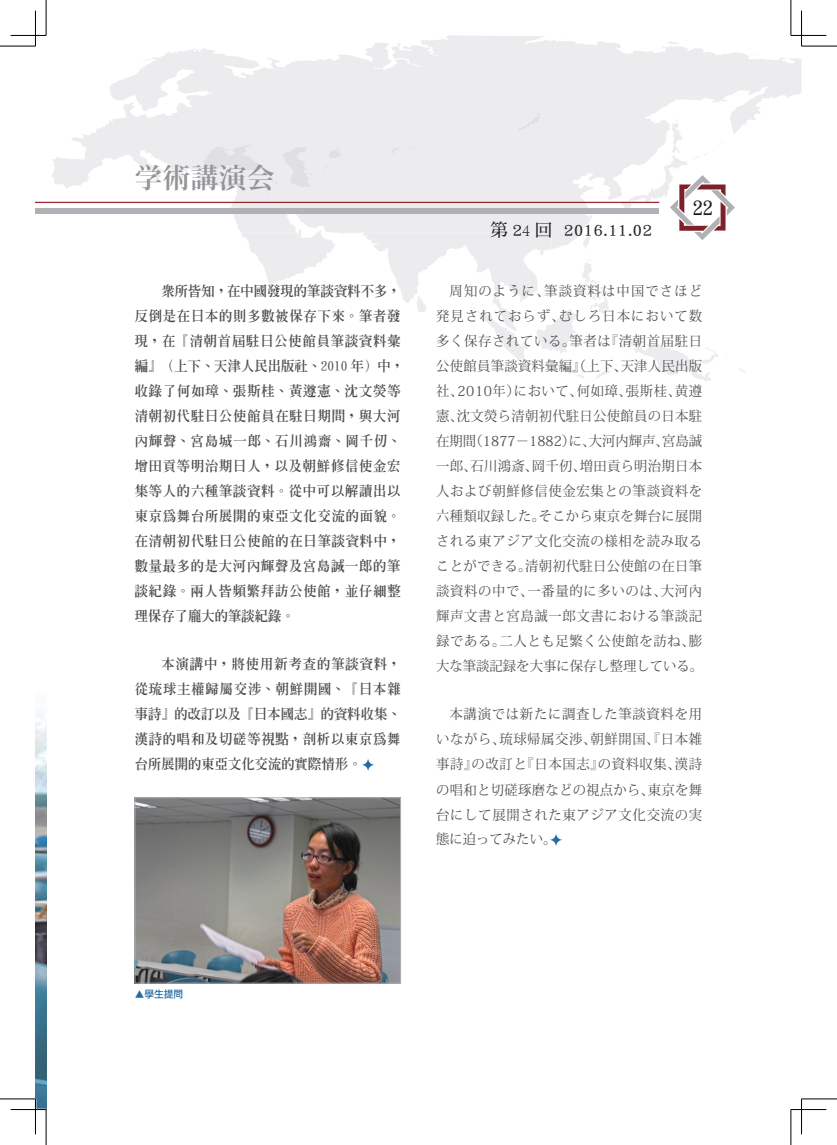
<style>
.page{position:relative;width:837px;height:1145px;background:#fff}
.page>*{position:absolute;margin:0;border:0;box-sizing:border-box;transform-origin:0 0}
.t1{font:700 27.5px "Koz Min Pro";letter-spacing:.02em;color:#939598}
.t2{font:20px "DF Ming W7 WIN BF";color:#231f20}
.t3{font:17.5px "DF Ming Std W7";color:#231f20}
.t4{font:13.75px/25px "Koz Min Pro";letter-spacing:.035em;color:#4b4c4d;text-align:justify}
.t5{font:13.75px/25px "Inn Ming Extra";letter-spacing:.055em;color:#4b4c4d}
.t6{font:10px "DF Li Hei Md WIN BF";color:#246ba4}
.s1{font-family:"Adobe Song Std";font-weight:300}
</style>
<div class="page">
<svg style="left:91px;top:35px;width:710px;height:99px;fill:#ececee"></svg>
<svg style="left:51px;top:134px;width:418px;height:169px"></svg>
<svg style="left:266px;top:196px;width:3px;height:8px"></svg>
<svg style="left:202px;top:145px;width:112px;height:45px;background:#e8e8eb"></svg>
<svg style="left:323px;top:164px;width:4px;height:8px"></svg>
<svg style="left:328px;top:147px;width:13px;height:11px"></svg>
<svg style="left:391px;top:147px;width:24px;height:7px"></svg>
<svg style="left:416px;top:296px;width:10px;height:16px"></svg>
<img style="left:35px;top:714px;width:11px;height:394px">
<svg style="left:361px;top:758px;width:13px;height:13px"></svg>
<svg style="left:549px;top:833px;width:13px;height:13px"></svg>
<hr style="left:35px;top:202px;width:624px;height:1px;background:#9a2834">
<div style="left:35px;top:208px;width:624px;height:5px;background:#afb1b5"></div>
<svg style="left:469px;top:112px;width:277px;height:269px"></svg>
<img style="left:137px;top:799px;width:261px;height:182px">
<div style="left:135px;top:797px;width:265px;height:186px;border:1px solid #afb1b5"></div>
<hr style="left:800px;top:11px;width:2px;height:35px;background:#fff">
<hr style="left:0;top:46px;width:35px;height:1px;background:#000">
<hr style="left:801px;top:46px;width:35px;height:1px;background:#000">
<hr style="left:0;top:1098px;width:35px;height:1px;background:#000">
<hr style="left:801px;top:1098px;width:35px;height:1px;background:#000">
<hr style="left:46px;top:0;width:1px;height:35px;background:#000">
<hr style="left:46px;top:1109px;width:1px;height:35px;background:#000">
<hr style="left:790px;top:0;width:1px;height:35px;background:#000">
<hr style="left:790px;top:1109px;width:1px;height:35px;background:#000">
<hr style="left:11px;top:35px;width:35px;height:1px;background:#000">
<hr style="left:790px;top:35px;width:36px;height:1px;background:#000">
<hr style="left:11px;top:1109px;width:35px;height:1px;background:#000">
<hr style="left:790px;top:1109px;width:36px;height:1px;background:#000">
<hr style="left:35px;top:11px;width:1px;height:35px;background:#000">
<hr style="left:35px;top:1098px;width:1px;height:36px;background:#000">
<hr style="left:801px;top:11px;width:1px;height:35px;background:#000">
<hr style="left:801px;top:1098px;width:1px;height:36px;background:#000">
<h1 class="t1" style="left:135px;top:158px;width:141px">学術講演会</h1>
<p class="t5" style="left:135px;top:278px;width:271px;text-indent:27px">眾所皆知，在中國發現的筆談資料不多，反倒是在日本的則多數被保存下來。筆者發現，在『清朝首屆駐日公使館員筆談資料彙編』（上下、天津人民出版社、2010 年）中，收錄了何如璋、張斯桂、黃遵憲、沈文熒等清朝初代駐日公使館員在駐日期間，與大河內輝聲、宮島城一郎、石川鴻齋、岡千仞、增田貢等明治期日人，以及朝鮮修信使金宏集等人的六種筆談資料。從中可以解讀出以東京為舞台所展開的東亞文化交流的面貌。在清朝初代駐日公使館的在日筆談資料中，數量最多的是大河內輝聲及宮島誠一郎的筆談紀錄。兩人皆頻繁拜訪公使館，並仔細整理保存了龐大的筆談紀錄。</p>
<p class="t5" style="left:135px;top:651px;width:267px;text-align:justify;text-indent:27px">本演講中，將使用新考查的筆談資料，從琉球主權歸屬交涉、朝鮮開國、『日本雜事詩』的改訂以及『日本國志』的資料收集、漢詩的唱和及切磋等視點，剖析以東京為舞台所展開的東亞文化交流的實際情形。</p>
<p class="t3" style="left:490px;top:220px;width:163px">第 2<span class="s1">4</span> 回 2016.11.02</p>
<h2 class="t2" style="left:692px;top:198px;width:21px">22</h2>
<p class="t4" style="left:436px;top:278px;width:268px;text-indent:13px">周知のように、筆談資料は中国でさほど発見されておらず、むしろ日本において数多く保存されている。筆者は『清朝首届駐日公使館員筆談資料彙編』（上下、天津人民出版社、2010年）において、何如璋、張斯桂、黄遵憲、沈文熒ら清朝初代駐日公使館員の日本駐在期間（1877－1882）に、大河内輝声、宮島誠一郎、石川鴻斎、岡千仞、増田貢ら明治期日本人および朝鮮修信使金宏集との筆談資料を六種類収録した。そこから東京を舞台に展開される東アジア文化交流の様相を読み取ることができる。清朝初代駐日公使館の在日筆談資料の中で、一番量的に多いのは、大河內輝声文書と宮島誠一郎文書における筆談記録である。二人とも足繁く公使館を訪ね、膨大な筆談記録を大事に保存し整理している。</p>
<p class="t4" style="left:436px;top:701px;width:267px;text-indent:13px">本講演では新たに調査した筆談資料を用いながら、琉球帰属交渉、朝鮮開国、『日本雑事詩』の改訂と『日本国志』の資料収集、漢詩の唱和と切磋琢磨などの視点から、東京を舞台にして展開された東アジア文化交流の実態に迫ってみたい。</p>
<p class="t6" style="left:135px;top:988px;width:50px">▲學生提問</p>
</div>
